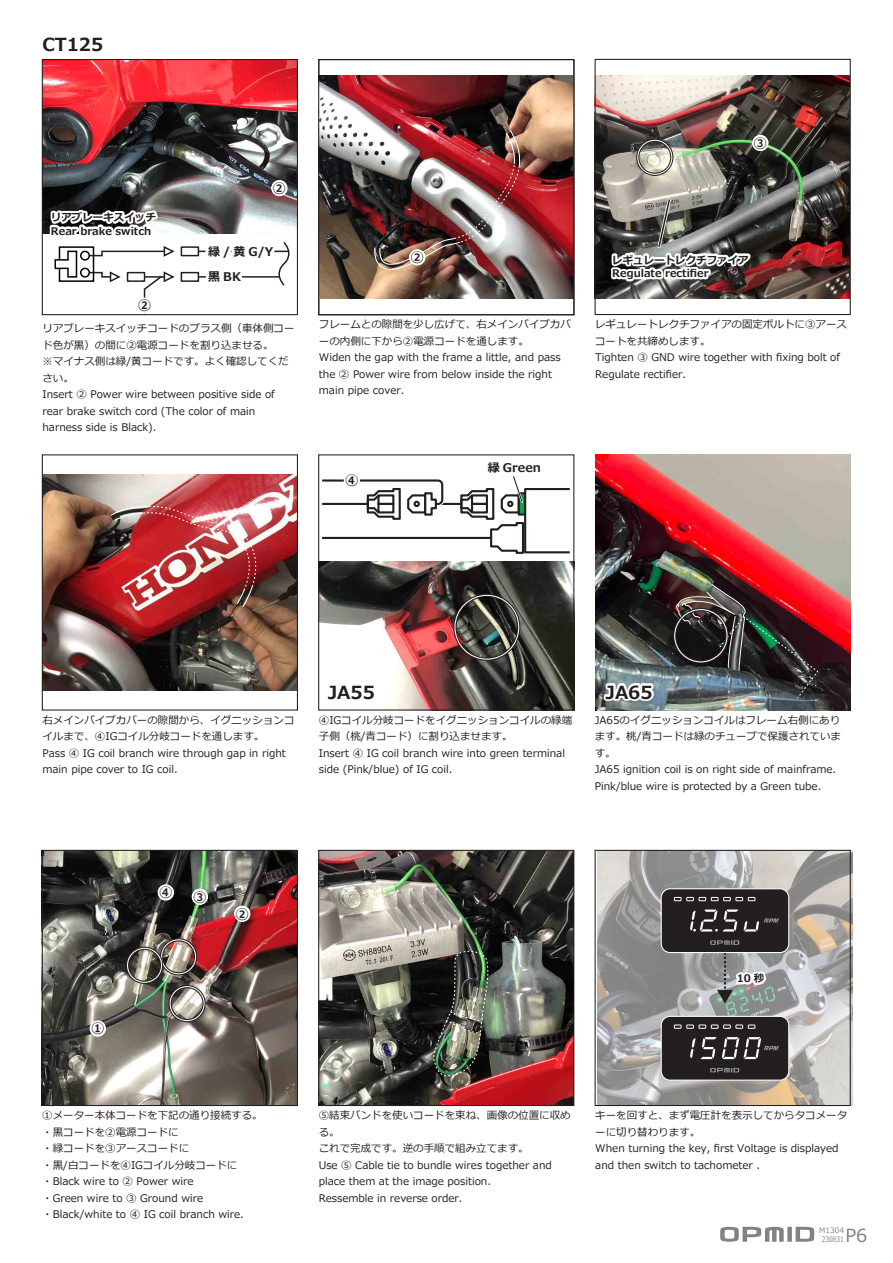
<style>
.page{position:relative;width:893px;height:1263px;background:#fff}
.page>*{position:absolute;margin:0;border:0;box-sizing:border-box;transform-origin:0 0}
.t1{font:700 18px "Meiryo";color:#231f20}
.t2{font:18px "Meiryo";color:#808285}
.t3{font:700 13.5px "Meiryo";color:#231f20}
.t4{font:700 12px/25.5px "Meiryo";color:#231f20}
.t5{font:10.5px/16.5px "Meiryo";color:#231f20}
.t6{font:700 10.5px/13.5px "Meiryo";color:#231f20}
.t7{font:7.5px/8.6px "Meiryo";color:#808285;text-align:center}
</style>
<div class="page">
<img style="left:44px;top:61px;width:252px;height:173px">
<img style="left:320px;top:75px;width:252px;height:224px">
<img style="left:597px;top:75px;width:252px;height:224px">
<img style="left:320px;top:852px;width:252px;height:252px">
<img style="left:44px;top:852px;width:252px;height:252px">
<svg style="left:154px;top:878px;width:23px;height:26px"></svg>
<svg style="left:188px;top:886px;width:23px;height:22px"></svg>
<svg style="left:230px;top:903px;width:24px;height:22px"></svg>
<svg style="left:86px;top:1017px;width:23px;height:23px"></svg>
<svg style="left:446px;top:502px;width:13px;height:1px"></svg>
<hr style="left:438px;top:503px;width:32px;height:2px;background:#231f20">
<div style="left:524px;top:488px;width:47px;height:65px;background:#fff;border:2px solid #231f20"></div>
<svg style="left:322px;top:536px;width:137px;height:1px"></svg>
<hr style="left:322px;top:537px;width:178px;height:2px;background:#231f20">
<svg style="left:459px;top:476px;width:66px;height:78px"></svg>
<svg style="left:322px;top:479px;width:124px;height:41px"></svg>
<img style="left:320px;top:561px;width:252px;height:147px">
<img style="left:44px;top:474px;width:252px;height:217px">
<img style="left:433px;top:947px;width:58px;height:130px">
<img style="left:597px;top:850px;width:255px;height:256px">
<img style="left:595px;top:455px;width:255px;height:255px">
<img style="left:675px;top:584px;width:144px;height:115px">
<div style="left:181px;top:272px;width:18px;height:10px;background:#fff;border:2px solid #231f20"></div>
<div style="left:181px;top:246px;width:18px;height:10px;background:#fff;border:2px solid #231f20"></div>
<svg style="left:197px;top:232px;width:99px;height:54px"></svg>
<div style="left:636px;top:139px;width:37px;height:37px;border:3px solid #231f20;border-radius:50%"></div>
<div style="left:637px;top:140px;width:35px;height:35px;border:1px solid #fff;border-radius:50%"></div>
<div style="left:160px;top:938px;width:37px;height:37px;border:3px solid #231f20;border-radius:50%"></div>
<div style="left:161px;top:939px;width:35px;height:35px;border:1px solid #fff;border-radius:50%"></div>
<div style="left:168px;top:985px;width:38px;height:37px;border:3px solid #231f20;border-radius:50%"></div>
<div style="left:170px;top:986px;width:35px;height:35px;border:1px solid #fff;border-radius:50%"></div>
<div style="left:126px;top:947px;width:37px;height:37px;border:3px solid #231f20;border-radius:50%"></div>
<div style="left:127px;top:948px;width:35px;height:35px;border:1px solid #fff;border-radius:50%"></div>
<img style="left:110px;top:505px;width:148px;height:114px">
<svg style="left:749px;top:132px;width:23px;height:22px"></svg>
<svg style="left:267px;top:177px;width:24px;height:23px"></svg>
<svg style="left:48px;top:206px;width:128px;height:110px"></svg>
<img style="left:373px;top:129px;width:148px;height:141px">
<svg style="left:609px;top:196px;width:145px;height:88px"></svg>
<div style="left:453px;top:594px;width:67px;height:67px;border:3px solid #231f20;border-radius:50%"></div>
<div style="left:454px;top:595px;width:65px;height:65px;border:1px solid #fff;border-radius:50%"></div>
<div style="left:673px;top:608px;width:56px;height:55px;border:3px solid #231f20;border-radius:50%"></div>
<div style="left:674px;top:609px;width:53px;height:53px;border:1px solid #fff;border-radius:50%"></div>
<svg style="left:717px;top:953px;width:53px;height:50px;background:#a2a7a5"></svg>
<div style="left:661px;top:889px;width:128px;height:63px;background:#231f20;border-radius:9px"></div>
<div style="left:661px;top:888px;width:128px;height:65px;border:1px solid #fff;border-radius:9px"></div>
<svg style="left:710px;top:940px;width:29px;height:5px"></svg>
<svg style="left:674px;top:897px;width:56px;height:4px"></svg>
<svg style="left:736px;top:897px;width:19px;height:4px"></svg>
<svg style="left:690px;top:909px;width:89px;height:22px"></svg>
<div style="left:661px;top:1016px;width:128px;height:64px;background:#231f20;border-radius:9px"></div>
<div style="left:661px;top:1016px;width:128px;height:65px;border:1px solid #fff;border-radius:9px"></div>
<svg style="left:710px;top:1068px;width:29px;height:4px"></svg>
<svg style="left:674px;top:1025px;width:56px;height:3px"></svg>
<svg style="left:736px;top:1025px;width:19px;height:3px"></svg>
<svg style="left:690px;top:1037px;width:89px;height:22px"></svg>
<div style="left:595px;top:59px;width:256px;height:256px;border:1px solid #231f20"></div>
<div style="left:318px;top:59px;width:256px;height:256px;border:1px solid #231f20"></div>
<div style="left:42px;top:454px;width:256px;height:256px;border:1px solid #231f20"></div>
<div style="left:318px;top:454px;width:256px;height:256px;border:1px solid #231f20"></div>
<div style="left:42px;top:850px;width:256px;height:256px;border:1px solid #231f20"></div>
<div style="left:318px;top:850px;width:256px;height:256px;border:1px solid #231f20"></div>
<div style="left:595px;top:850px;width:256px;height:256px;border:1px solid #231f20"></div>
<div style="left:42px;top:59px;width:256px;height:256px;border:1px solid #231f20"></div>
<svg style="left:602px;top:675px;width:55px;height:29px"></svg>
<svg style="left:324px;top:675px;width:55px;height:28px"></svg>
<svg style="left:720px;top:1226px;width:94px;height:16px"></svg>
<h1 class="t1" style="left:43px;top:32px;width:62px">CT125</h1>
<p class="t6" style="left:51px;top:211px;width:107px">リアブレーキスイッチ<br>Rear brake switch</p>
<p class="t3" style="left:138px;top:296px;width:15px">②</p>
<p class="t3" style="left:273px;top:179px;width:15px">②</p>
<p class="t4" style="left:208px;top:239px;width:66px">緑/黄G/Y黒 BK</p>
<p class="t3" style="left:754px;top:133px;width:15px">③</p>
<p class="t3" style="left:410px;top:248px;width:15px">②</p>
<p class="t6" style="left:612px;top:254px;width:138px">レギュレートレクチファイア<br>Regulate rectifier</p>
<p class="t5" style="left:42px;top:321px;width:253px">リアブレーキスイッチコードのプラス側（車体側コード色が黒）の間に②電源コードを割り込ませる。<br>※マイナス側は緑/黄コードです。よく確認してください。<br>Insert ② Power wire between positive side of rear brake switch cord (The color of main harness side is Black).</p>
<p class="t5" style="left:319px;top:317px;width:253px">フレームとの隙間を少し広げて、右メインパイプカバーの内側に下から②電源コードを通します。<br>Widen the gap with the frame a little, and pass the ② Power wire from below inside the right main pipe cover.</p>
<p class="t5" style="left:595px;top:317px;width:253px">レギュレートレクチファイアの固定ボルトに③アースコートを共締めします。<br>Tighten ③ GND wire together with fixing bolt of<br>Regulate rectifier.</p>
<p class="t3" style="left:345px;top:470px;width:15px">④</p>
<p class="t4" style="left:488px;top:455px;width:54px">緑 Green</p>
<p class="t5" style="left:42px;top:712px;width:254px">右メインパイプカバーの隙間から、イグニッションコイルまで、④IGコイル分岐コードを通します。<br>Pass ④ IG coil branch wire through gap in right main pipe cover to IG coil.</p>
<h1 class="t1" style="left:328px;top:679px;width:48px">JA55</h1>
<h1 class="t1" style="left:606px;top:679px;width:48px">JA65</h1>
<p class="t5" style="left:319px;top:712px;width:255px">④IGコイル分岐コードをイグニッションコイルの緑端子側（桃/青コード）に割り込ませます。<br>Insert ④ IG coil branch wire into green terminal side (Pink/blue) of IG coil.</p>
<p class="t5" style="left:595px;top:712px;width:248px">JA65のイグニッションコイルはフレーム右側にあります。桃/青コードは緑のチューブで保護されています。<br>JA65 ignition coil is on right side of mainframe.<br>Pink/blue wire is protected by a Green tube.</p>
<p class="t3" style="left:91px;top:1019px;width:15px">①</p>
<p class="t3" style="left:159px;top:883px;width:15px">④</p>
<p class="t3" style="left:193px;top:887px;width:15px">③</p>
<p class="t3" style="left:236px;top:904px;width:15px">②</p>
<p class="t6" style="left:737px;top:972px;width:29px">10 秒</p>
<p class="t5" style="left:42px;top:1107px;width:222px">①メーター本体コードを下記の通り接続する。・黒コードを②電源コードに<br>・緑コードを③アースコードに<br>・黒/白コードを④IGコイル分岐コードに・Black wire to ② Power wire<br>・Green wire to ③ Ground wire・Black/white to ④ IG coil branch wire.</p>
<p class="t5" style="left:319px;top:1107px;width:253px">⑤結束バンドを使いコードを束ね、画像の位置に収める。<br>これで完成です。逆の手順で組み立てます。<br>Use ⑤ Cable tie to bundle wires together and place them at the image position.<br>Ressemble in reverse order.</p>
<p class="t5" style="left:595px;top:1107px;width:253px">キーを回すと、まず電圧計を表示してからタコメーターに切り替わります。<br>When turning the key, first Voltage is displayed and then switch to tachometer .</p>
<p class="t7" style="left:819px;top:1226px;width:26px">M1304<br>230831</p>
<h1 class="t2" style="left:845px;top:1222px;width:23px">P6</h1>
</div>
